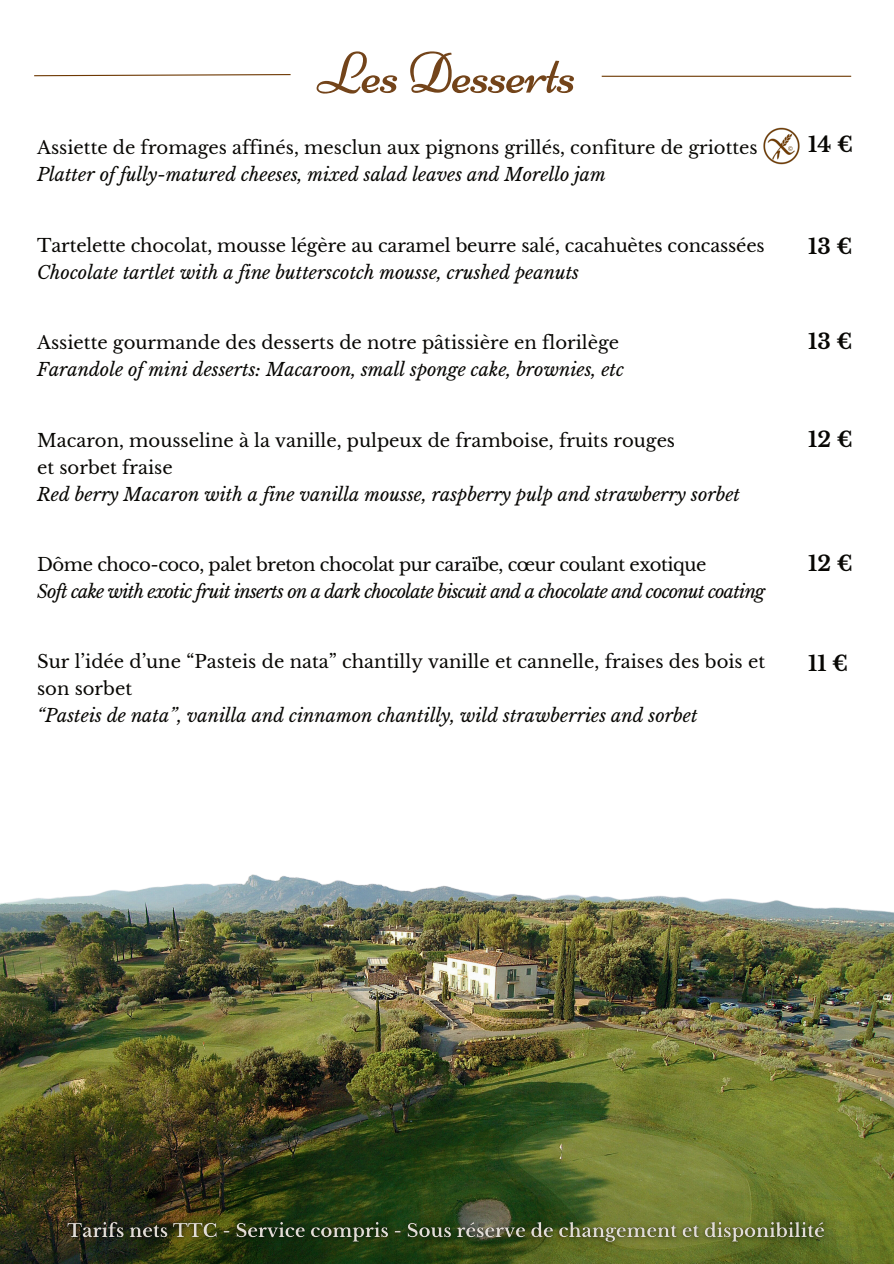
<style>
.page{position:relative;width:894px;height:1264px;background:#fff}
.page>*{position:absolute;margin:0;border:0;box-sizing:border-box;transform-origin:0 0}
.t1{font:58.35px "Niconne";letter-spacing:-.02em;color:#73441a}
.t2{font:700 21px "Libre Baskerville";color:#080704}
.t3{font:18px/27px "Libre Baskerville";color:#080704}
.t4{font:italic 18px "Libre Baskerville";color:#080704}
.t5{font:italic 18px "Libre Baskerville";letter-spacing:-.04em;color:#080704}
.t6{font:18px "Libre Baskerville";letter-spacing:-.025em;color:#080704}
</style>
<div class="page">
<img style="left:0;top:874px;width:893px;height:389px">
<svg style="left:34px;top:74px;width:257px;height:3px"></svg>
<hr style="left:601px;top:76px;width:249px;height:1px;background:#6e3903">
<img style="left:60px;top:1213px;width:772px;height:38px">
<img style="left:763px;top:127px;width:37px;height:38px">
<h1 class="t1" style="left:317px;top:39px;width:260px">Les Desserts</h1>
<p class="t3" style="left:37px;top:134px;width:722px">Assiette de fromages affinés, mesclun aux pignons grillés, confiture de griottes</p>
<p class="t4" style="left:37px;top:164px;width:570px">Platter of fully-matured cheeses, mixed salad leaves and Morello jam</p>
<p class="t3" style="left:37px;top:232px;width:729px">Tartelette chocolat, mousse légère au caramel beurre salé, cacahuètes concassées</p>
<p class="t4" style="left:37px;top:261px;width:543px">Chocolate tartlet with a fine butterscotch mousse, crushed peanuts</p>
<p class="t3" style="left:37px;top:328px;width:583px">Assiette gourmande des desserts de notre pâtissière en florilège</p>
<p class="t4" style="left:37px;top:358px;width:588px">Farandole of mini desserts: Macaroon, small sponge cake, brownies, etc</p>
<p class="t3" style="left:37px;top:427px;width:639px">Macaron, mousseline à la vanille, pulpeux de framboise, fruits rouges et sorbet fraise</p>
<p class="t4" style="left:37px;top:484px;width:704px">Red berry Macaron with a fine vanilla mousse, raspberry pulp and strawberry sorbet</p>
<p class="t6" style="left:37px;top:553px;width:670px">Dôme choco-coco, palet breton chocolat pur caraïbe, cœur coulant exotique</p>
<p class="t5" style="left:37px;top:580px;width:729px">Soft cake with exotic fruit inserts on a dark chocolate biscuit and a chocolate and coconut coating</p>
<p class="t3" style="left:37px;top:648px;width:729px">Sur l’idée d’une “Pasteis de nata” chantilly vanille et cannelle, fraises des bois et son sorbet</p>
<p class="t4" style="left:37px;top:704px;width:661px">“Pasteis de nata”, vanilla and cinnamon chantilly, wild strawberries and sorbet</p>
<p class="t2" style="left:808px;top:132px;width:46px">14 €</p>
<p class="t2" style="left:808px;top:233px;width:46px">13 €</p>
<p class="t2" style="left:808px;top:328px;width:46px">13 €</p>
<p class="t2" style="left:808px;top:427px;width:46px">12 €</p>
<p class="t2" style="left:808px;top:550px;width:46px">12 €</p>
<p class="t2" style="left:808px;top:650px;width:41px">11 €</p>
</div>
